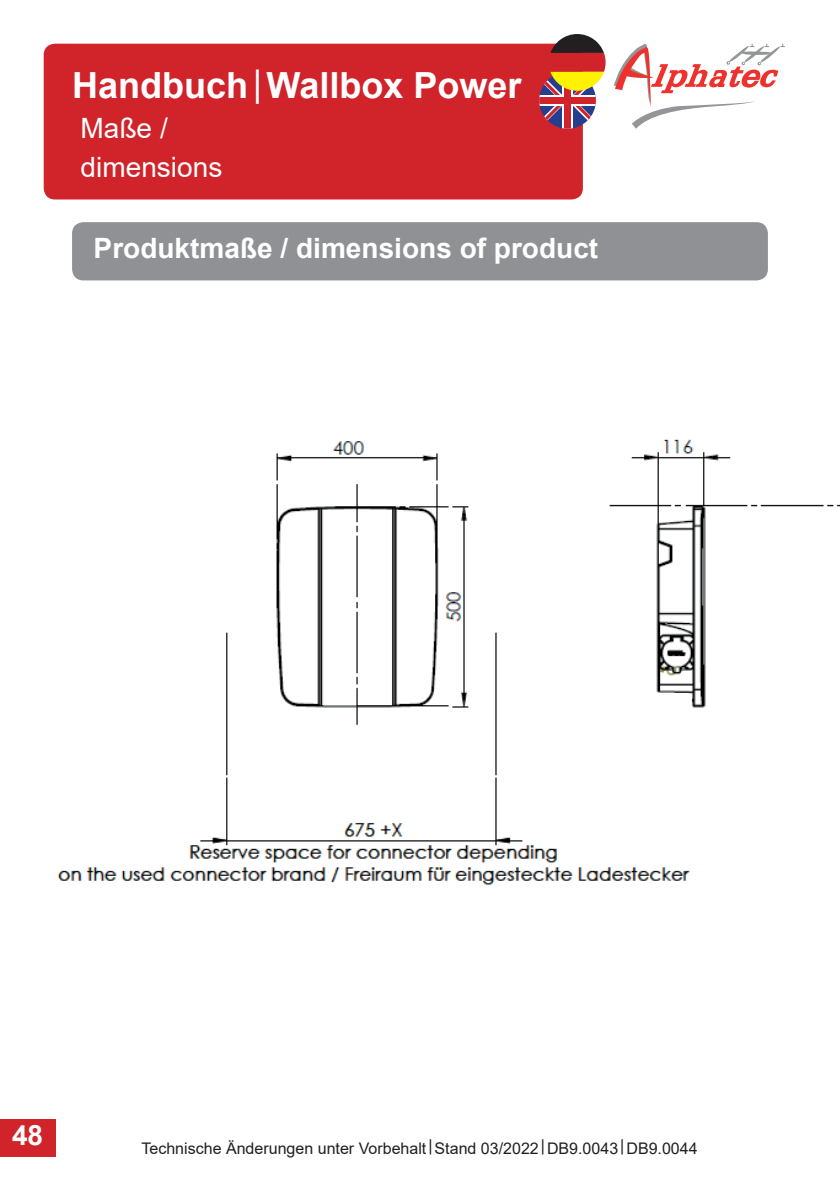
<style>
.page{position:relative;width:840px;height:1191px;background:#fff}
.page>*{position:absolute;margin:0;border:0;box-sizing:border-box;transform-origin:0 0}
.t1{font:700 36px "Arial";color:#fff}
.t2{font:700 28px "Arial";color:#fff}
.t3{font:28px/39.2px "Arial";color:#fff}
.t4{font:16px "Arial";color:#231f20}
.s1{font-weight:400}
</style>
<div class="page">
<div style="left:44px;top:44px;width:538px;height:155px;background:#d1232a;border-radius:11px"></div>
<svg style="left:614px;top:44px;width:170px;height:85px"></svg>
<div style="left:0;top:1119px;width:55px;height:38px;background:#d1232a"></div>
<img style="left:57px;top:439px;width:782px;height:446px">
<div style="left:72px;top:222px;width:695px;height:58px;background:#8f9194;border-radius:11px"></div>
<svg style="left:539px;top:72px;width:56px;height:57px"></svg>
<svg style="left:562px;top:123px;width:10px;height:6px"></svg>
<div style="left:539px;top:97px;width:56px;height:6px;background:#d1232a"></div>
<div style="left:564px;top:72px;width:6px;height:57px;background:#d1232a"></div>
<svg style="left:541px;top:34px;width:64px;height:89px"></svg>
<h1 class="t1" style="left:72px;top:60px;width:451px">Handbuch<span class="s1">|</span>Wallbox Power</h1>
<h2 class="t3" style="left:81px;top:108px;width:143px">Maße / dimensions</h2>
<h2 class="t2" style="left:94px;top:228px;width:506px">Produktmaße / dimensions of product</h2>
<h2 class="t2" style="left:12px;top:1115px;width:33px">48</h2>
<p class="t4" style="left:141px;top:1136px;width:557px">Technische Änderungen unter Vorbehalt|Stand 03/2022|DB9.0043|DB9.0044</p>
</div>
